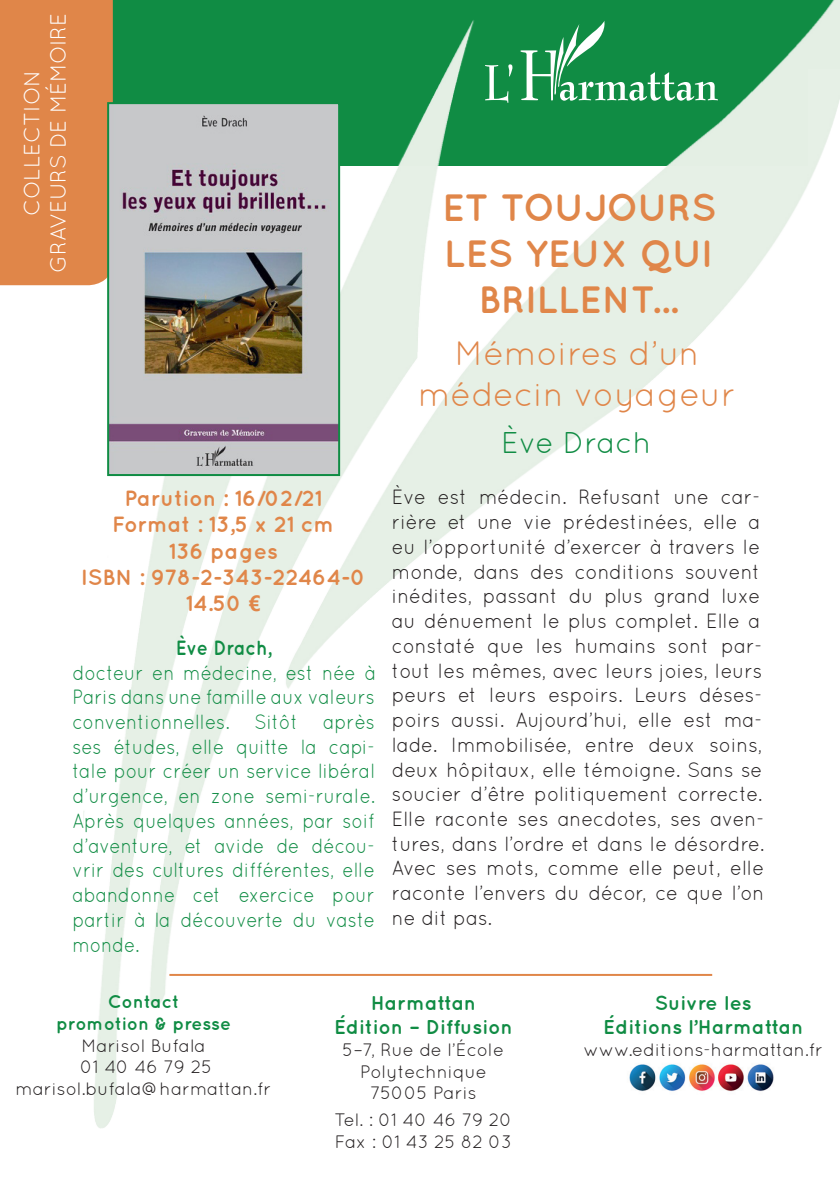
<style>
.page{position:relative;width:840px;height:1191px;background:#fff}
.page>*{position:absolute;margin:0;border:0;box-sizing:border-box;transform-origin:0 0}
.t1{font:700 38px/45.6px "Quicksand";color:#e08649;text-align:center}
.t2{font:34px/40.8px "Quicksand";color:#e08649;text-align:center}
.t3{font:30px "Quicksand";color:#108c44}
.t4{font:700 22px "Quicksand";color:#e08649}
.t5{font:22px "Quicksand";color:#fff}
.t6{font:22px "Quicksand";color:#fff;scale:.93 1}
.t7{font:20.6px/24.8px "Quicksand";color:#231f20;scale:.94 1}
.t8{font:20.6px/24.8px "Quicksand";color:#108c44;text-align:justify;scale:.89 1}
.t9{font:700 20.6px "Quicksand";color:#108c44;scale:.89 1}
.t10{font:700 20px "Quicksand";color:#108c44}
.t11{font:18px/21.6px "Quicksand";color:#231f20;text-align:center}
.t12{font:700 18px "Quicksand";color:#108c44}
.t13{font:18px "Quicksand";letter-spacing:-.03em;color:#fff}
.t14{font:18px "Quicksand";letter-spacing:-.03em;color:#fff;scale:.93 1}
.s1{font-family:"Gadugi"}
</style>
<div class="page">
<img style="left:0;top:0;width:839px;height:1128px">
<svg style="left:520px;top:21px;width:197px;height:80px"></svg>
<svg style="left:484px;top:64px;width:29px;height:39px"></svg>
<hr style="left:169px;top:974px;width:542px;height:2px;background:#e08649">
<img style="left:623px;top:1059px;width:159px;height:36px">
<div style="left:0;top:0;width:113px;height:285px;background:#e08649"></div>
<img style="left:110px;top:105px;width:227px;height:368px">
<div style="left:107px;top:102px;width:233px;height:374px;border:2px solid #108c44"></div>
<p class="t5" style="left:45px;top:273px;width:261px;rotate:-90deg">GRAVEURS DE MÉMOIRE</p>
<p class="t13" style="left:32px;top:253px;width:231px;rotate:-90deg">NOUVEAUTÉ HARMATTAN</p>
<p class="t5" style="left:19px;top:216px;width:147px;rotate:-90deg">COLLECTION</p>
<p class="t6" style="left:39px;top:210px;width:146px;rotate:-90deg">LITTÉRATURE</p>
<p class="t14" style="left:16px;top:195px;width:115px;rotate:-90deg">NOUVEAUTÉ</p>
<p class="t4" style="left:124px;top:485px;width:199px">Parution : 16/02/21</p>
<p class="t4" style="left:112px;top:511px;width:223px">Format : 13,5 x 21 cm</p>
<p class="t4" style="left:169px;top:538px;width:111px">136 pages</p>
<p class="t4" style="left:81px;top:564px;width:286px">ISBN : 978-2-343-22464-0</p>
<p class="t4" style="left:185px;top:590px;width:77px">14.50 <span class="s1">€</span></p>
<p class="t9" style="left:176px;top:635px;width:109px">Ève Drach,</p>
<p class="t8" style="left:72px;top:659px;width:341px">docteur en médecine, est née à Paris dans une famille aux valeurs conventionnelles. Sitôt après ses études, elle quitte la capi&shy;tale pour créer un service libéral d’urgence, en zone semi-rurale.<br>Après quelques années, par soif d’aventure, et avide de décou&shy;vrir des cultures différentes, elle abandonne cet exercice pour partir à la découverte du vaste monde.</p>
<p class="t1" style="left:442px;top:184px;width:276px">ET TOUJOURS<br>LES YEUX QUI<br>BRILLENT...</p>
<p class="t2" style="left:418px;top:332px;width:319px">Mémoires d’un médecin voyageur</p>
<p class="t3" style="left:501px;top:425px;width:151px">Ève Drach</p>
<p class="t7" style="left:392px;top:484px;width:397px">Ève est médecin. Refusant une car&shy;rière et une vie prédestinées, elle a eu l’opportunité d’exercer à travers le monde, dans des conditions souvent inédites, passant du plus grand luxe au dénuement le plus complet. Elle a constaté que les humains sont par&shy;tout les mêmes, avec leurs joies, leurs peurs et leurs espoirs. Leurs déses&shy;poirs aussi. Aujourd’hui, elle est ma&shy;lade. Immobilisée, entre deux soins, deux hôpitaux, elle témoigne. Sans se soucier d’être politiquement correcte.<br>Elle raconte ses anecdotes, ses aven&shy;tures, dans l’ordre et dans le désordre.<br>Avec ses mots, comme elle peut, elle raconte l’envers du décor, ce que l’on ne dit pas.</p>
<p class="t12" style="left:108px;top:991px;width:73px">Contact</p>
<p class="t12" style="left:56px;top:1013px;width:176px">promotion &amp; presse</p>
<p class="t11" style="left:81px;top:1034px;width:126px">Marisol Bufala</p>
<p class="t11" style="left:80px;top:1056px;width:133px">01 40 46 79 25</p>
<p class="t11" style="left:16px;top:1077px;width:257px">marisol.bufala@harmattan.fr</p>
<p class="t10" style="left:370px;top:991px;width:107px">Harmattan</p>
<p class="t10" style="left:334px;top:1015px;width:180px">Édition – Diffusion</p>
<p class="t11" style="left:342px;top:1038px;width:163px">5–7, Rue de l’École<br>Polytechnique</p>
<p class="t11" style="left:370px;top:1082px;width:108px">75005 Paris</p>
<p class="t11" style="left:334px;top:1109px;width:179px">Tel. : 01 40 46 79 20</p>
<p class="t11" style="left:334px;top:1130px;width:179px">Fax : 01 43 25 82 03</p>
<p class="t10" style="left:654px;top:991px;width:98px">Suivre les</p>
<p class="t10" style="left:603px;top:1015px;width:201px">Éditions l’Harmattan</p>
<p class="t11" style="left:583px;top:1038px;width:241px">www.editions-harmattan.fr</p>
</div>
